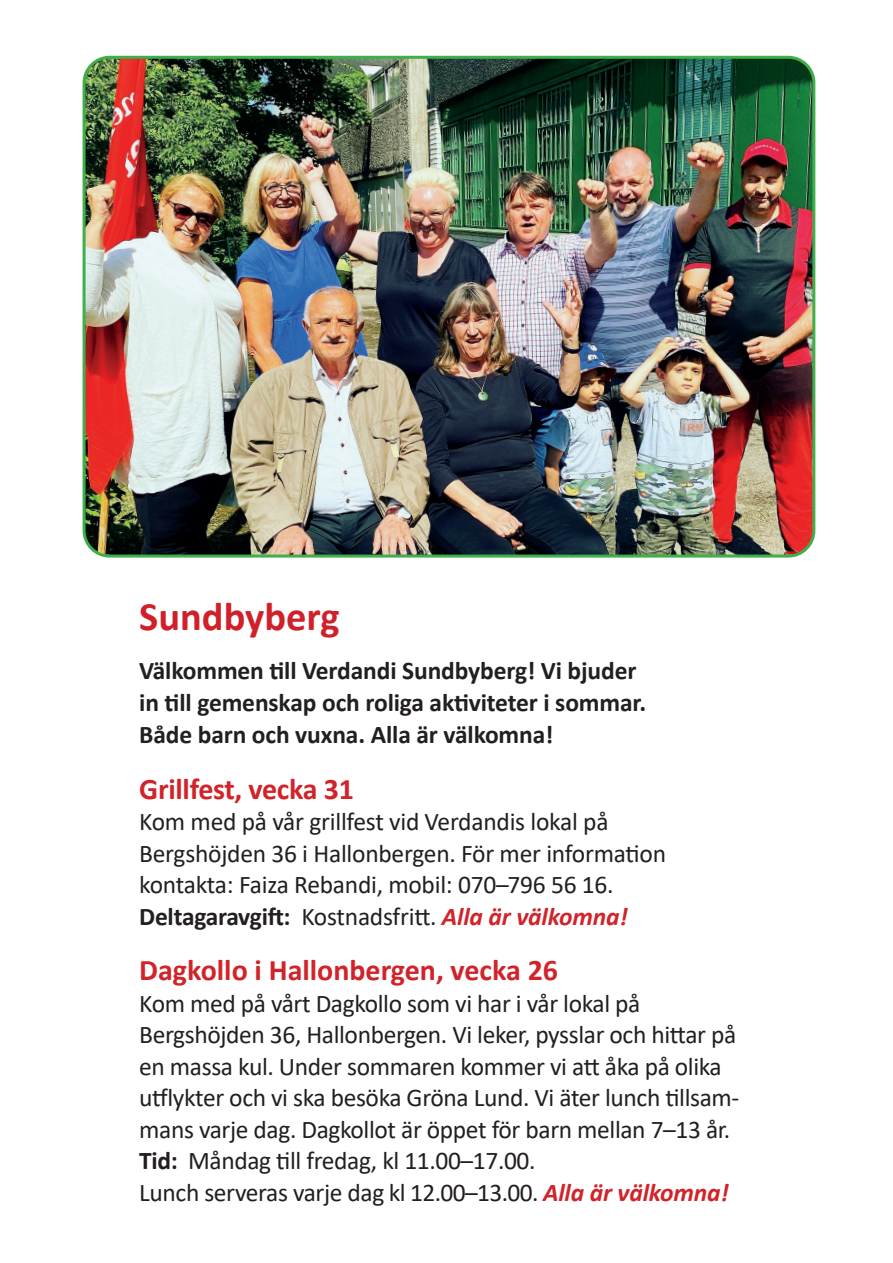
<style>
.page{position:relative;width:893px;height:1263px;background:#fff}
.page>*{position:absolute;margin:0;border:0;box-sizing:border-box;transform-origin:0 0}
.t1{font:700 40.5px "Calibri";color:#d0212a}
.t2{font:700 30px "Calibri";letter-spacing:-.005em;color:#d1232a}
.t3{font:25.5px/31.5px "Calibri";letter-spacing:-.015em;color:#231f20}
.t4{font:700 25.5px/32px "Calibri";letter-spacing:-.005em;color:#231f20}
.s1{font-weight:700}
.s2{font-weight:700;font-style:italic;color:#d1232a}
</style>
<div class="page">
<img style="left:84px;top:57px;width:730px;height:497px">
<div style="left:83px;top:56px;width:732px;height:502px;border:3px solid #40ae49;border-radius:26px"></div>
<h1 class="t1" style="left:139px;top:588px;width:202px">Sundbyberg</h1>
<p class="t4" style="left:139px;top:655px;width:508px">Välkommen till Verdandi Sundbyberg! Vi bjuder in till gemenskap och roliga aktiviteter i sommar.<br>Både barn och vuxna. Alla är välkomna!</p>
<p class="t2" style="left:139px;top:768px;width:216px">Grillfest, vecka 31</p>
<p class="t3" style="left:139px;top:805px;width:528px">Kom med på vår grillfest vid Verdandis lokal på Bergshöjden 36 i Hallonbergen. För mer information kontakta: Faiza Rebandi, mobil: 070–796 56 16.<br><span class="s1">Deltagaravgift:</span> Kostnadsfritt. <span class="s2">Alla är välkomna!</span></p>
<p class="t2" style="left:139px;top:949px;width:420px">Dagkollo i Hallonbergen, vecka 26</p>
<p class="t3" style="left:139px;top:987px;width:602px">Kom med på vårt Dagkollo som vi har i vår lokal på Bergshöjden 36, Hallonbergen. Vi leker, pysslar och hittar på en massa kul. Under sommaren kommer vi att åka på olika utflykter och vi ska besöka Gröna Lund. Vi äter lunch tillsam&shy;mans varje dag. Dagkollot är öppet för barn mellan 7–13 år.<br><span class="s1">Tid:</span> Måndag till fredag, kl 11.00–17.00.<br>Lunch serveras varje dag kl 12.00–13.00. <span class="s2">Alla är välkomna!</span></p>
</div>
